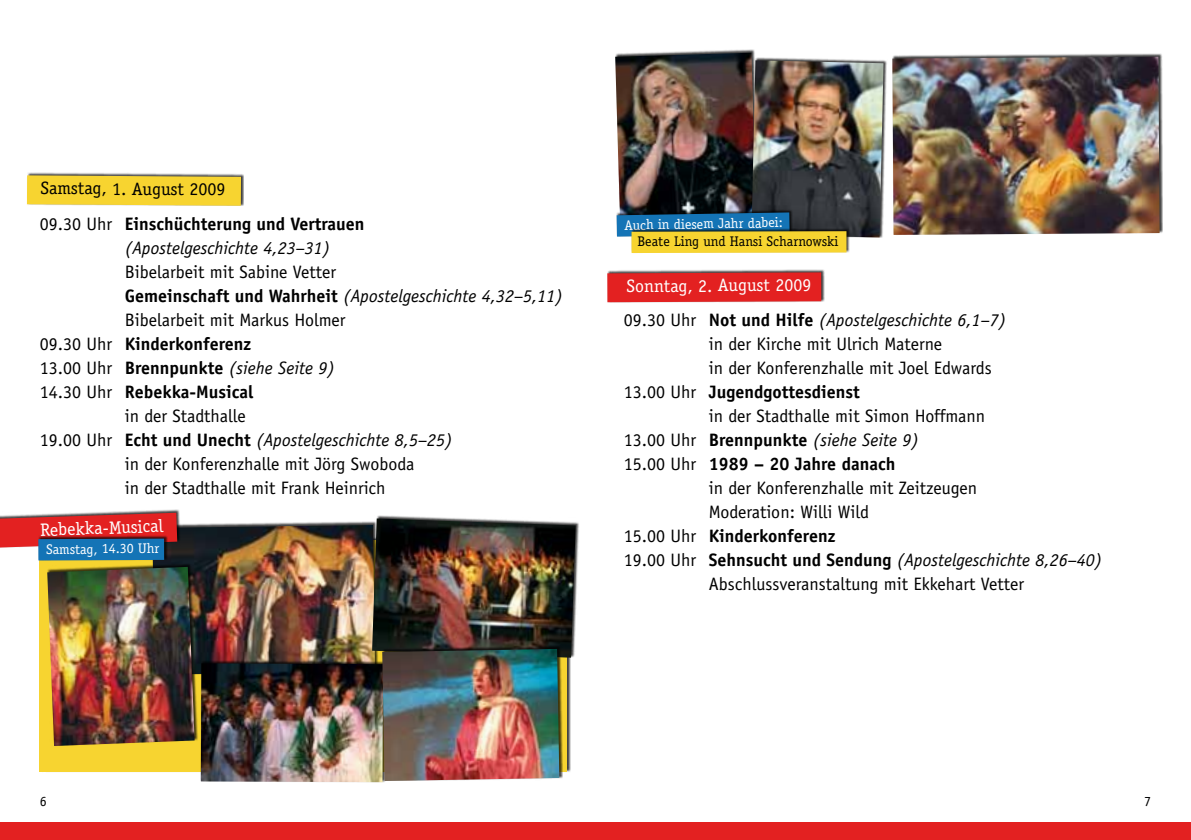
<style>
.page{position:relative;width:1191px;height:840px;background:#fff}
.page>*{position:absolute;margin:0;border:0;box-sizing:border-box;transform-origin:0 0}
.t1{font:18px "Officina Sans Std";color:#000}
.t2{font:italic 18px "Officina Sans Std";color:#000}
.t3{font:700 18px/24px "Officina Sans Std";color:#000}
.t4{font:18px "Officina Serif Std";letter-spacing:-.005em;color:#fff}
.t5{font:18px "Officina Serif Std";letter-spacing:-.01em;color:#000}
.t6{font:14px "Officina Serif Std";letter-spacing:-.005em;color:#fff}
.t7{font:14px "Officina Serif Std";letter-spacing:-.005em;color:#000}
.t8{font:14px "Officina Sans Std";color:#000}
.s1{font-weight:400}
.s2{font-weight:400;font-style:italic}
.s3{font-weight:700;font-style:normal}
.s4{font-style:normal}
</style>
<div class="page">
<div style="left:40px;top:540px;width:527px;height:231px;background:#f7d430"></div>
<div style="left:607px;top:269px;width:217px;height:33px;background:#000;opacity:.75"></div>
<svg style="left:607px;top:272px;width:214px;height:30px;background:#de2424"></svg>
<div style="left:27px;top:172px;width:217px;height:33px;background:#000;opacity:.75"></div>
<svg style="left:27px;top:175px;width:214px;height:31px;background:#f0d037"></svg>
<img style="left:152px;top:524px;width:223px;height:150px">
<div style="left:0;top:509px;width:180px;height:39px;background:#000;opacity:.75"></div>
<svg style="left:0;top:512px;width:177px;height:35px;background:#d73434"></svg>
<div style="left:38px;top:534px;width:130px;height:26px;background:#000;opacity:.75"></div>
<div style="left:38px;top:538px;width:126px;height:22px;background:#1474b6"></div>
<div style="left:372px;top:514px;width:207px;height:143px;background:#000;opacity:.75"></div>
<img style="left:372px;top:518px;width:203px;height:139px">
<div style="left:200px;top:659px;width:186px;height:122px;background:#000;opacity:.75"></div>
<img style="left:201px;top:663px;width:182px;height:118px">
<div style="left:382px;top:645px;width:181px;height:135px;background:#000;opacity:.75"></div>
<img style="left:382px;top:648px;width:177px;height:132px">
<div style="left:47px;top:563px;width:151px;height:183px;background:#000;opacity:.75"></div>
<img style="left:47px;top:566px;width:148px;height:179px">
<div style="left:892px;top:53px;width:270px;height:182px;background:#000;opacity:.75"></div>
<img style="left:892px;top:57px;width:267px;height:178px">
<div style="left:615px;top:49px;width:145px;height:182px;background:#000;opacity:.75"></div>
<img style="left:615px;top:53px;width:141px;height:178px">
<div style="left:751px;top:57px;width:136px;height:180px;background:#000;opacity:.75"></div>
<img style="left:751px;top:60px;width:132px;height:177px">
<div style="left:616px;top:209px;width:177px;height:28px;background:#000;opacity:.75"></div>
<svg style="left:616px;top:212px;width:173px;height:24px;background:#156aa4"></svg>
<div style="left:631px;top:227px;width:219px;height:26px;background:#000;opacity:.75"></div>
<div style="left:631px;top:231px;width:215px;height:22px;background:#f7d430"></div>
<div style="left:0;top:822px;width:1191px;height:17px;background:#e32121"></div>
<p class="t5" style="left:40px;top:178px;width:187px">Samstag, 1. August 2009</p>
<p class="t3" style="left:125px;top:211px;width:241px;text-indent:-85px"><span class="s1">09.30 Uhr</span> Einschüchterung und Vertrauen <span class="s2">(Apostelgeschichte 4,23–31)</span></p>
<p class="t1" style="left:125px;top:261px;width:213px">Bibelarbeit mit Sabine Vetter</p>
<p class="t2" style="left:125px;top:285px;width:440px"><span class="s3">Gemeinschaft und Wahrheit</span> (Apostelgeschichte 4,32–5,11)</p>
<p class="t1" style="left:125px;top:309px;width:222px">Bibelarbeit mit Markus Holmer</p>
<p class="t3" style="left:40px;top:331px;width:213px"><span class="s1">09.30 Uhr</span> Kinderkonferenz</p>
<p class="t2" style="left:40px;top:357px;width:297px"><span class="s4">13.00 Uhr</span> <span class="s3">Brennpunkte</span> (siehe Seite 9)</p>
<p class="t3" style="left:40px;top:379px;width:215px"><span class="s1">14.30 Uhr</span> Rebekka-Musical</p>
<p class="t1" style="left:125px;top:405px;width:123px">in der Stadthalle</p>
<p class="t2" style="left:40px;top:429px;width:414px"><span class="s4">19.00 Uhr</span> <span class="s3">Echt und Unecht</span> (Apostelgeschichte 8,5–25)</p>
<p class="t1" style="left:125px;top:453px;width:291px">in der Konferenzhalle mit Jörg Swoboda</p>
<p class="t1" style="left:125px;top:477px;width:262px">in der Stadthalle mit Frank Heinrich</p>
<p class="t4" style="left:40px;top:519px;width:125px;rotate:-2deg">Rebekka-Musical</p>
<p class="t6" style="left:46px;top:540px;width:115px">Samstag, 14.30 Uhr</p>
<p class="t6" style="left:624px;top:217px;width:160px;rotate:-1deg">Auch in diesem Jahr dabei:</p>
<p class="t7" style="left:637px;top:233px;width:202px">Beate Ling und Hansi Scharnowski</p>
<p class="t4" style="left:626px;top:275px;width:187px">Sonntag, 2. August 2009</p>
<p class="t2" style="left:624px;top:309px;width:384px"><span class="s4">09.30 Uhr</span> <span class="s3">Not und Hilfe</span> (Apostelgeschichte 6,1–7)</p>
<p class="t1" style="left:709px;top:333px;width:235px">in der Kirche mit Ulrich Materne</p>
<p class="t1" style="left:709px;top:357px;width:284px">in der Konferenzhalle mit Joel Edwards</p>
<p class="t3" style="left:624px;top:379px;width:238px"><span class="s1">13.00 Uhr</span> Jugendgottesdienst</p>
<p class="t1" style="left:709px;top:405px;width:278px">in der Stadthalle mit Simon Hoffmann</p>
<p class="t2" style="left:624px;top:429px;width:297px"><span class="s4">13.00 Uhr</span> <span class="s3">Brennpunkte</span> (siehe Seite 9)</p>
<p class="t3" style="left:624px;top:451px;width:273px"><span class="s1">15.00 Uhr</span> 1989 – 20 Jahre danach</p>
<p class="t1" style="left:709px;top:477px;width:270px">in der Konferenzhalle mit Zeitzeugen</p>
<p class="t1" style="left:709px;top:501px;width:162px">Moderation: Willi Wild</p>
<p class="t3" style="left:624px;top:523px;width:213px"><span class="s1">15.00 Uhr</span> Kinderkonferenz</p>
<p class="t2" style="left:624px;top:549px;width:480px"><span class="s4">19.00 Uhr</span> <span class="s3">Sehnsucht und Sendung</span> (Apostelgeschichte 8,26–40)</p>
<p class="t1" style="left:709px;top:573px;width:317px">Abschlussveranstaltung mit Ekkehart Vetter</p>
<p class="t8" style="left:40px;top:792px;width:8px">6</p>
<p class="t8" style="left:1144px;top:792px;width:8px">7</p>
</div>
